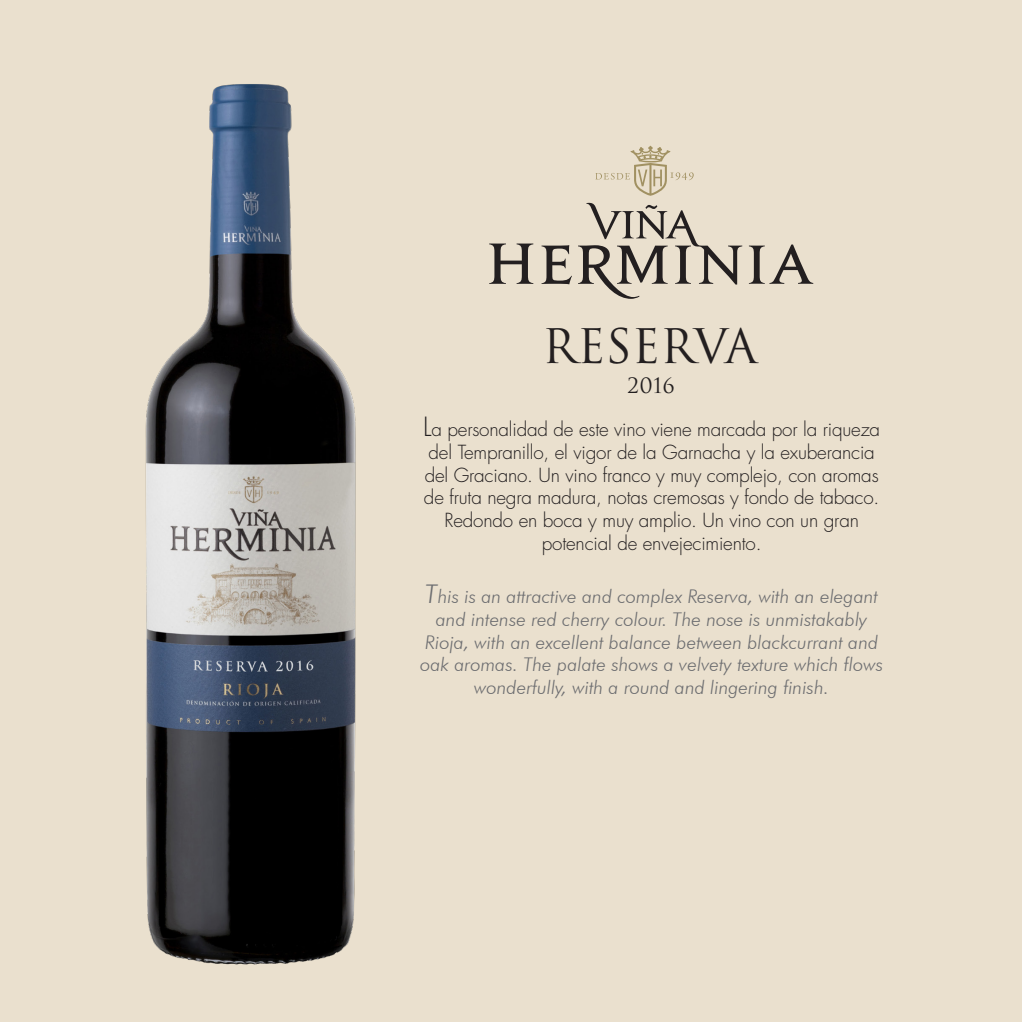
<style>
.page{position:relative;width:1022px;height:1022px;background:#eae0ce}
.page>*{position:absolute;margin:0;border:0;box-sizing:border-box;transform-origin:0 0}
.t1{font:46.38px "Trajan";color:#231f20}
.t2{font:20.65px "Trajan";color:#231f20}
.t3{font:300 18.9px/22.8px "Futura";letter-spacing:-.01em;color:#231f20;text-align:center}
.t4{font:italic 300 18.9px/22.8px "Futura BT";color:#6c6d70;text-align:center}
.s1{font-size:25.72px}
</style>
<div class="page">
<svg style="left:489px;top:203px;width:324px;height:96px;background:#c9c0b1"></svg>
<svg style="left:595px;top:146px;width:99px;height:50px;background:#dfd4bd"></svg>
<img style="left:111px;top:68px;width:277px;height:916px">
<p class="t1" style="left:542px;top:319px;width:217px">RESERVA</p>
<p class="t2" style="left:627px;top:373px;width:49px">2016</p>
<p class="t3" style="left:423px;top:418px;width:458px"><span class="s1">L</span>a personalidad de este vino viene marcada por la riqueza</p>
<p class="t3" style="left:429px;top:441px;width:448px">del Tempranillo, el vigor de la Garnacha y la exuberancia</p>
<p class="t3" style="left:425px;top:464px;width:456px">del Graciano. Un vino franco y muy complejo, con aromas</p>
<p class="t3" style="left:424px;top:486px;width:457px">de fruta negra madura, notas cremosas y fondo de tabaco.</p>
<p class="t3" style="left:444px;top:509px;width:416px">Redondo en boca y muy amplio. Un vino con un gran potencial de envejecimiento.</p>
<p class="t4" style="left:420px;top:585px;width:464px"><span class="s1">T</span>his is an attractive and complex Reserva, with an elegant and intense red cherry colour. The nose is unmistakably Rioja, with an excellent balance between blackcurrant and oak aromas. The palate shows a velvety texture which flows wonderfully, with a round and lingering finish.</p>
</div>
